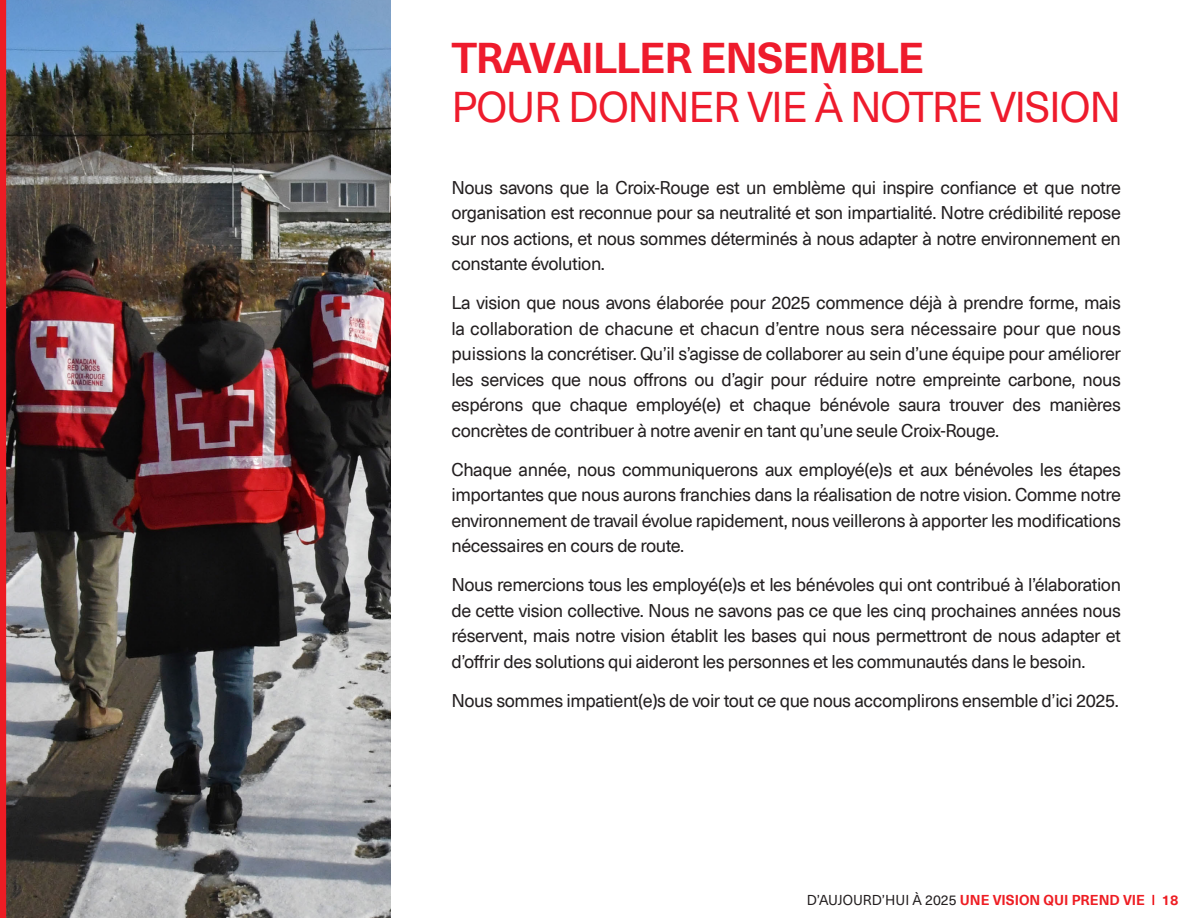
<style>
.page{position:relative;width:1188px;height:918px;background:#fff}
.page>*{position:absolute;margin:0;border:0;box-sizing:border-box;transform-origin:0 0}
.TEXT_default_sasa{font:42px "Neue Haas Unica Pro";letter-spacing:-.03em;color:#ee1b2c}
.TEXT_default_sasa-2{font:700 42px "Neue Haas Unica Pro";letter-spacing:-.025em;color:#ee1b2c}
.BODY_TEXT_sasa{font:18px/25.5px "Neue Haas Unica Pro";letter-spacing:-.025em;color:#231f20;text-align:justify}
.t1{font:700 13.95px "Neue Haas Unica Pro";color:#ee1d23}
.s1{font-weight:400;color:#231f20}
</style>
<div class="page">
<svg style="left:1152px;top:895px;width:2px;height:10px"></svg>
<img style="left:6px;top:0;width:385px;height:917px">
<div style="left:0;top:0;width:6px;height:918px;background:#ed1c24"></div>
<p class="TEXT_default_sasa-2" style="left:451px;top:32px;width:474px">TRAVAI LLER ENSEMBLE</p>
<p class="TEXT_default_sasa" style="left:451px;top:82px;width:671px">POUR DONNER VIE À NOTRE VISION</p>
<p class="BODY_TEXT_sasa" style="left:451px;top:175px;width:671px">Nous savons que la Croix-Rouge est un emblème qui inspire confiance et que notre organisation est reconnue pour sa neutralité et son impartialité. Notre crédibilité repose sur nos actions, et nous sommes déterminés à nous adapter à notre environnement en constante évolution.</p>
<p class="BODY_TEXT_sasa" style="left:451px;top:290px;width:671px">La vision que nous avons élaborée pour 2025 commence déjà à prendre forme, mais la collaboration de chacune et chacun d’entre nous sera nécessaire pour que nous puissions la concrétiser. Qu’il s’agisse de collaborer au sein d’une équipe pour améliorer les services que nous offrons ou d’agir pour réduire notre empreinte carbone, nous espérons que chaque employé(e) et chaque bénévole saura trouver des manières concrètes de contribuer à notre avenir en tant qu’une seule Croix-Rouge.</p>
<p class="BODY_TEXT_sasa" style="left:451px;top:457px;width:671px">Chaque année, nous communiquerons aux employé(e)s et aux bénévoles les étapes importantes que nous aurons franchies dans la réalisation de notre vision. Comme notre environnement de travail évolue rapidement, nous veillerons à apporter les modifications nécessaires en cours de route.</p>
<p class="BODY_TEXT_sasa" style="left:451px;top:572px;width:671px">Nous remercions tous les employé(e)s et les bénévoles qui ont contribué à l’élaboration de cette vision collective. Nous ne savons pas ce que les cinq prochaines années nous réservent, mais notre vision établit les bases qui nous permettront de nous adapter et d’offrir des solutions qui aideront les personnes et les communautés dans le besoin.</p>
<p class="BODY_TEXT_sasa" style="left:451px;top:688px;width:669px">Nous sommes impatient(e)s de voir tout ce que nous accomplirons ensemble d’ici 2025.</p>
<p class="t1" style="left:807px;top:891px;width:373px"><span class="s1">D’AUJOURD’HUI À 2025</span> UNE VISION QUI PREND VIE 18</p>
</div>
